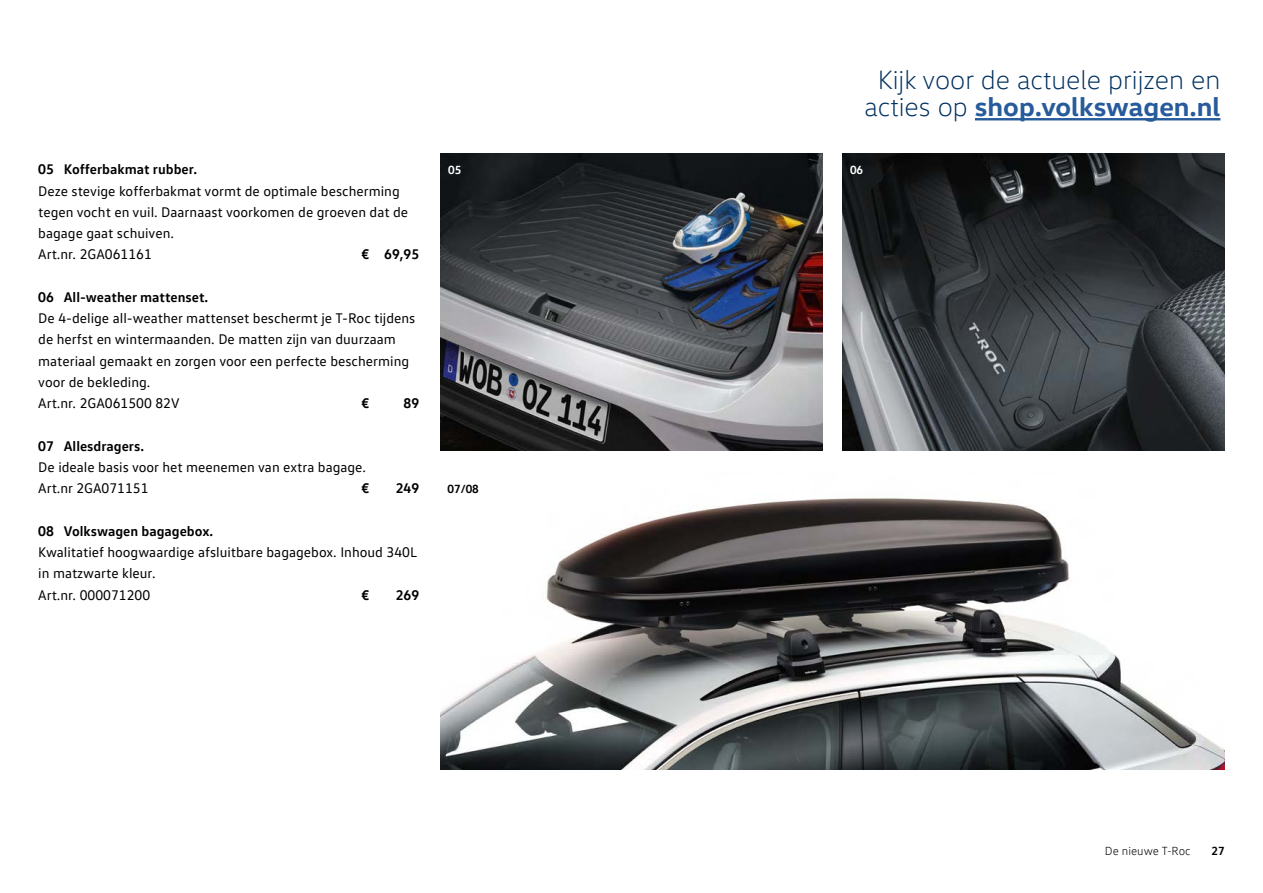
<style>
.page{position:relative;width:1263px;height:893px;background:#fff}
.page>*{position:absolute;margin:0;border:0;box-sizing:border-box;transform-origin:0 0}
.t1{font:300 27px/27px "VW Head";color:#00305f;text-align:center}
.t2{font:14.25px/21.3px "VW Text";color:#000}
.t3{font:700 14.25px "VW Text";color:#000}
.t4{font:300 12px "VW Text";color:#000}
.t5{font:700 12px "VW Text";color:#000}
.t6{font:700 12px "VW Text";color:#fff}
.s1{font-weight:700;color:#275b9b}
</style>
<div class="page">
<img style="left:842px;top:153px;width:383px;height:298px">
<img style="left:440px;top:153px;width:383px;height:298px">
<img style="left:440px;top:498px;width:785px;height:272px">
<hr style="left:975px;top:118px;width:245px;height:2px;background:#275b9b">
<h1 class="t1" style="left:864px;top:66px;width:358px">Kijk voor de actuele prijzen en acties op <span class="s1">shop.volkswagen.nl</span></h1>
<p class="t3" style="left:38px;top:160px;width:160px">05 Kofferbakmat rubber.</p>
<p class="t6" style="left:448px;top:162px;width:15px">05</p>
<p class="t6" style="left:850px;top:162px;width:15px">06</p>
<p class="t2" style="left:38px;top:180px;width:371px">Deze stevige kofferbakmat vormt de optimale bescherming tegen vocht en vuil. Daarnaast voorkomen de groeven dat de bagage gaat schuiven.<br>Art.nr. 2GA061161</p>
<p class="t3" style="left:361px;top:245px;width:59px">€ 69,95</p>
<p class="t3" style="left:38px;top:288px;width:172px">06 All-weather mattenset.</p>
<p class="t2" style="left:38px;top:307px;width:379px">De 4-delige all-weather mattenset beschermt je T-Roc tijdens de herfst en wintermaanden. De matten zijn van duurzaam materiaal gemaakt en zorgen voor een perfecte bescherming voor de bekleding.<br>Art.nr. 2GA061500 82V</p>
<p class="t3" style="left:361px;top:394px;width:9px">€</p>
<p class="t3" style="left:404px;top:394px;width:17px">89</p>
<p class="t3" style="left:38px;top:437px;width:107px">07 Allesdragers.</p>
<p class="t2" style="left:38px;top:456px;width:329px">De ideale basis voor het meenemen van extra bagage.<br>Art.nr 2GA071151</p>
<p class="t3" style="left:361px;top:479px;width:9px">€</p>
<p class="t3" style="left:396px;top:479px;width:25px">249</p>
<p class="t3" style="left:38px;top:522px;width:177px">08 Volkswagen bagagebox.</p>
<p class="t2" style="left:38px;top:541px;width:380px">Kwalitatief hoogwaardige afsluitbare bagagebox. Inhoud 340L in matzwarte kleur.<br>Art.nr. 000071200</p>
<p class="t3" style="left:361px;top:585px;width:9px">€</p>
<p class="t3" style="left:396px;top:585px;width:25px">269</p>
<p class="t5" style="left:448px;top:481px;width:33px">07/08</p>
<p class="t4" style="left:1105px;top:843px;width:87px">De nieuwe T-Roc</p>
<p class="t5" style="left:1211px;top:843px;width:15px">27</p>
</div>
